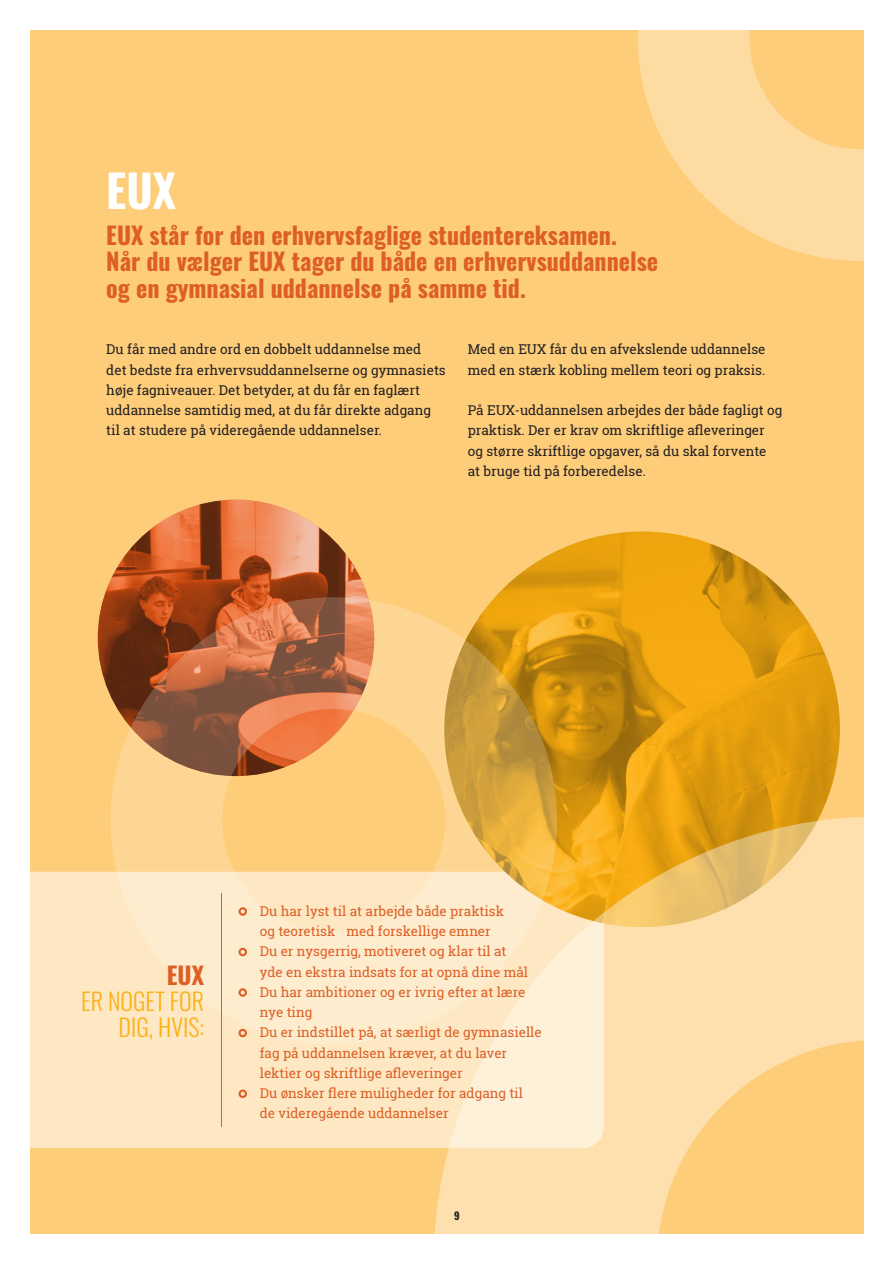
<style>
.page{position:relative;width:893px;height:1263px;background:#fff}
.page>*{position:absolute;margin:0;border:0;box-sizing:border-box;transform-origin:0 0}
.t1{font:700 45px "Oswald";color:#fff}
.t2{font:700 24px/26.4px "Oswald";color:#dd5f26}
.t3{font:300 24px/26.4px "Oswald";color:#fbb017;text-align:right}
.t4{font:13.5px/20.2px "Roboto Slab";color:#231f20}
.t5{font:13.5px/20.2px "Roboto Slab";color:#dd5f26}
.t6{font:700 10.5px "Oswald";color:#231f20}
</style>
<div class="page">
<div style="left:30px;top:30px;width:833px;height:1203px;background:#fecd7a"></div>
<div style="left:30px;top:872px;width:404px;height:276px;background:#fee8c3"></div>
<img style="left:98px;top:500px;width:276px;height:276px">
<img style="left:444px;top:531px;width:396px;height:285px">
<svg style="left:434px;top:816px;width:430px;height:418px;fill:#fee0ae"></svg>
<svg style="left:111px;top:597px;width:446px;height:447px"></svg>
<svg style="left:638px;top:30px;width:226px;height:231px;fill:#fedba1"></svg>
<hr style="left:221px;top:893px;width:1px;height:234px;background:#dd5f26">
<svg style="left:238px;top:907px;width:9px;height:9px"></svg>
<svg style="left:238px;top:948px;width:9px;height:8px"></svg>
<svg style="left:238px;top:988px;width:9px;height:9px"></svg>
<svg style="left:238px;top:1029px;width:9px;height:8px"></svg>
<svg style="left:238px;top:1089px;width:9px;height:9px"></svg>
<h1 class="t1" style="left:106px;top:167px;width:71px">EUX</h1>
<h2 class="t2" style="left:106px;top:223px;width:553px">EUX står for den erhvervsfaglige studentereksamen.<br>Når du vælger EUX tager du både en erhvervsuddannelse og en gymnasial uddannelse på samme tid.</h2>
<p class="t4" style="left:106px;top:339px;width:341px">Du får med andre ord en dobbelt uddannelse med<br>det bedste fra erhvervsuddannelserne og gymnasiets høje fagniveauer. Det betyder, at du får en faglært uddannelse samtidig med, at du får direkte adgang til at studere på videregående uddannelser.</p>
<p class="t4" style="left:468px;top:339px;width:299px">Med en EUX får du en afvekslende uddannelse med en stærk kobling mellem teori og praksis.</p>
<p class="t4" style="left:468px;top:400px;width:316px">På EUX-uddannelsen arbejdes der både fagligt og praktisk. Der er krav om skriftlige afleveringer og større skriftlige opgaver, så du skal forvente<br>at bruge tid på forberedelse.</p>
<h2 class="t2" style="left:167px;top:963px;width:39px">EUX</h2>
<h2 class="t3" style="left:81px;top:985px;width:124px">ER NOGET FOR<br>DIG, HVIS:</h2>
<p class="t5" style="left:260px;top:900px;width:284px">Du har lyst til at arbejde både praktisk<br>og teoretisk med forskellige emner<br>Du er nysgerrig, motiveret og klar til at<br>yde en ekstra indsats for at opnå dine mål Du har ambitioner og er ivrig efter at lære nye ting<br>Du er indstillet på, at særligt de gymnasielle fag på uddannelsen kræver, at du laver lektier og skriftlige afleveringer<br>Du ønsker flere muligheder for adgang til<br>de videregående uddannelser</p>
<p class="t6" style="left:454px;top:1211px;width:7px">9</p>
</div>
